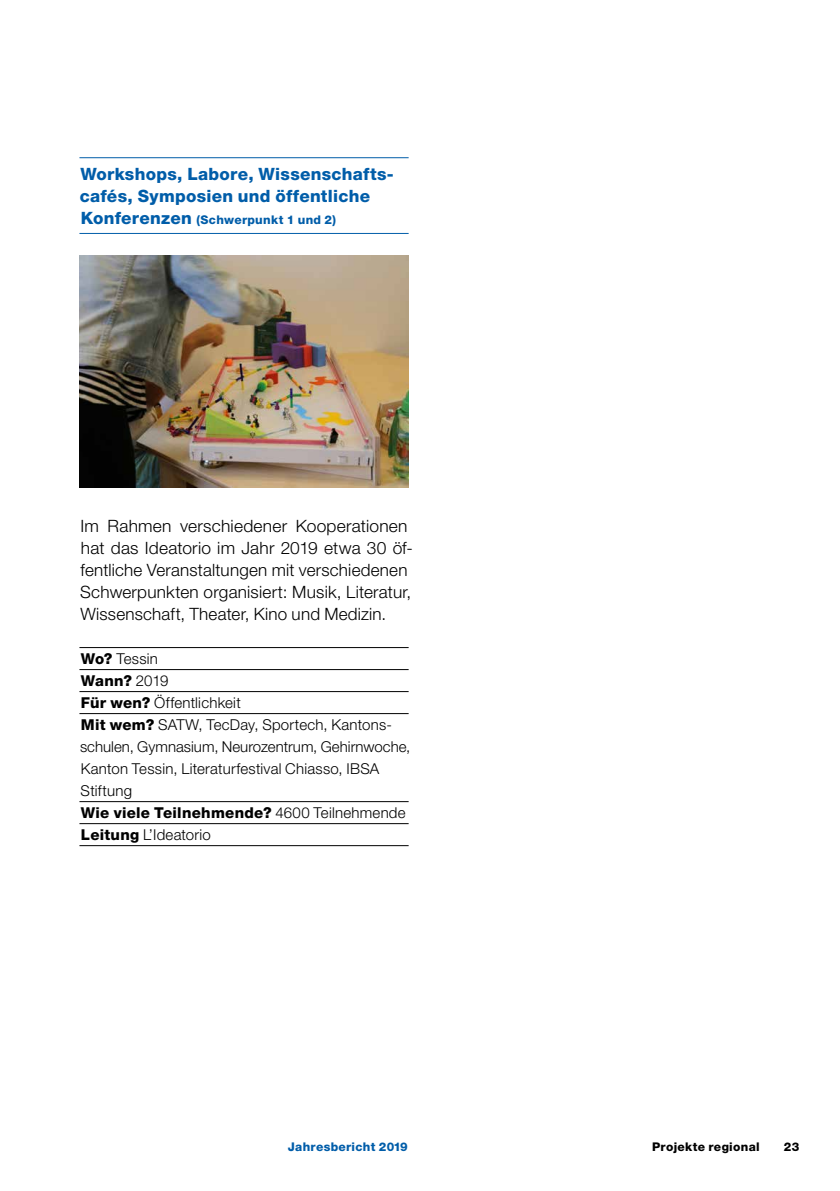
<style>
.page{position:relative;width:840px;height:1191px;background:#fff}
.page>*{position:absolute;margin:0;border:0;box-sizing:border-box;transform-origin:0 0}
.t1{font:300 17px/22px "Helvetica Neue LT Std";letter-spacing:.015em;color:#000}
.t2{font:800 17px/22px "Helvetica Neue LT Std";letter-spacing:.015em;color:#005da9}
.t3{font:300 15px/22px "Helvetica Neue LT Std";letter-spacing:.015em;color:#000}
.t4{font:800 12px "Helvetica Neue LT Std";letter-spacing:.025em;color:#005da9}
.t5{font:800 12px "Helvetica Neue LT Std";letter-spacing:.025em;color:#000}
.s1{font-size:17px}
.s2{font-weight:800}
</style>
<div class="page">
<hr style="left:79px;top:157px;width:329px;height:1px;background:#005da9">
<hr style="left:79px;top:233px;width:329px;height:1px;background:#005da9">
<hr style="left:79px;top:647px;width:329px;height:1px;background:#000">
<hr style="left:79px;top:669px;width:329px;height:1px;background:#000">
<hr style="left:79px;top:691px;width:329px;height:1px;background:#000">
<hr style="left:79px;top:713px;width:329px;height:1px;background:#000">
<hr style="left:79px;top:801px;width:329px;height:1px;background:#000">
<hr style="left:79px;top:823px;width:329px;height:1px;background:#000">
<hr style="left:79px;top:845px;width:329px;height:1px;background:#000">
<img style="left:79px;top:255px;width:329px;height:233px">
<p class="t2" style="left:80px;top:162px;width:313px">Workshops, Labore, Wissenschafts&shy;cafés, Symposien und öffentliche</p>
<p class="t4" style="left:81px;top:212px;width:256px"><span class="s1">Konferenzen</span> (Schwerpunkt 1 und 2)</p>
<p class="t1" style="left:80px;top:514px;width:334px">Im Rahmen verschiedener Kooperationen hat das Ideatorio im Jahr 2019 etwa 30 öf&shy;fentliche Veranstaltungen mit verschiedenen Schwerpunkten organisiert: Musik, Literatur, Wissenschaft, Theater, Kino und Medizin.</p>
<p class="t3" style="left:80px;top:647px;width:332px"><span class="s2">Wo?</span> Tessin<br><span class="s2">Wann?</span> 2019<br><span class="s2">Für wen?</span> Öffentlichkeit<br><span class="s2">Mit wem?</span> SATW, TecDay, Sportech, Kantons&shy;schulen, Gymnasium, Neurozentrum, Gehirnwoche,<br>Kanton Tessin, Literaturfestival Chiasso, IBSA<br>Stiftung<br><span class="s2">Wie viele Teilnehmende?</span> 4600 Teilnehmende<br><span class="s2">Leitung</span> L’Ideatorio</p>
<p class="t4" style="left:287px;top:1139px;width:121px">Jahresbericht 2019</p>
<p class="t5" style="left:651px;top:1139px;width:109px">Projekte regional</p>
<p class="t5" style="left:783px;top:1139px;width:17px">23</p>
</div>
